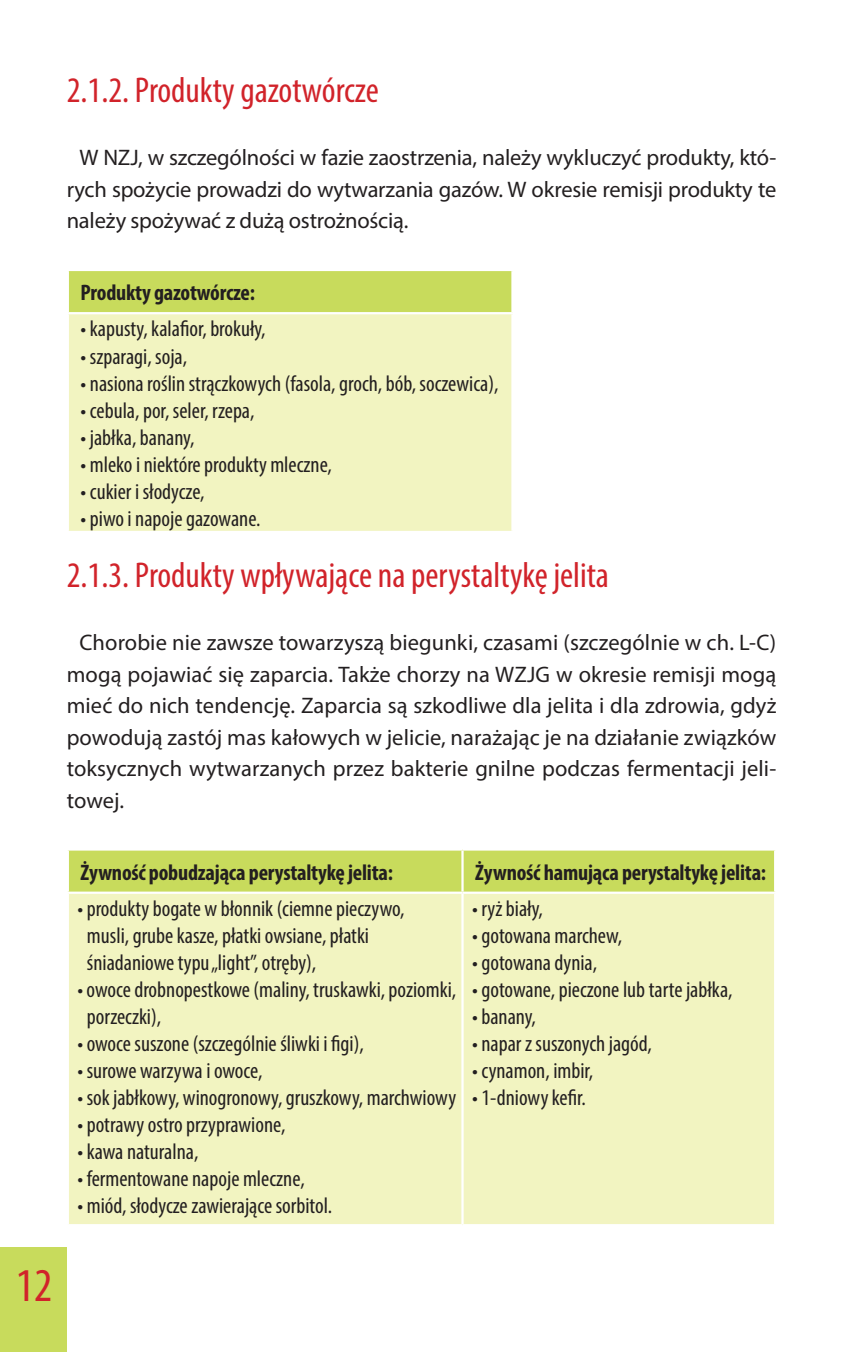
<style>
.page{position:relative;width:850px;height:1352px;background:#fff}
.page>*{position:absolute;margin:0;border:0;box-sizing:border-box;transform-origin:0 0}
.t1{font:condensed 47.25px "Myriad Pro";color:#d1232a}
.t2{font:condensed 36px "Myriad Pro";color:#d1232a}
.t3{font:condensed 22.5px/27px "Myriad Pro";color:#231f20}
.t4{font:22.5px/31.5px "Myriad Pro";color:#231f20;text-align:justify}
.t5{font:700 condensed 22.5px "Myriad Pro";letter-spacing:-.01em;color:#231f20}
</style>
<div class="page">
<div style="left:68px;top:270px;width:444px;height:43px;background:#c8db5c"></div>
<div style="left:68px;top:313px;width:444px;height:219px;background:#f2f4c1"></div>
<hr style="left:67px;top:269px;width:447px;height:2px;background:#fff">
<hr style="left:67px;top:271px;width:2px;height:41px;background:#fff">
<hr style="left:511px;top:271px;width:3px;height:41px;background:#fff">
<hr style="left:67px;top:312px;width:447px;height:2px;background:#fff">
<hr style="left:67px;top:314px;width:2px;height:216px;background:#fff">
<hr style="left:511px;top:314px;width:3px;height:216px;background:#fff">
<hr style="left:67px;top:530px;width:447px;height:3px;background:#fff">
<div style="left:69px;top:850px;width:705px;height:41px;background:#c8db5c"></div>
<div style="left:69px;top:894px;width:705px;height:329px;background:#f2f4c1"></div>
<hr style="left:461px;top:850px;width:3px;height:41px;background:#fff">
<hr style="left:461px;top:893px;width:3px;height:330px;background:#fff">
<div style="left:0;top:1247px;width:67px;height:104px;background:#c8db5c"></div>
<h2 class="t2" style="left:67px;top:68px;width:314px">2.1.2. Produkty gazotwórcze</h2>
<p class="t4" style="left:67px;top:141px;width:711px;text-indent:13px">W NZJ, w szczególności w fazie zaostrzenia, należy wykluczyć produkty, któ&shy;rych spożycie prowadzi do wytwarzania gazów. W okresie remisji produkty te należy spożywać z dużą ostrożnością.</p>
<p class="t5" style="left:81px;top:278px;width:176px">Produkty gazotwórcze:</p>
<p class="t3" style="left:81px;top:315px;width:187px">• kapusty, kalafior, brokuły,</p>
<p class="t3" style="left:81px;top:342px;width:108px">• szparagi, soja,</p>
<p class="t3" style="left:81px;top:369px;width:419px">• nasiona roślin strączkowych (fasola, groch, bób, soczewica),</p>
<p class="t3" style="left:81px;top:396px;width:175px">• cebula, por, seler, rzepa,</p>
<p class="t3" style="left:81px;top:423px;width:115px">• jabłka, banany,</p>
<p class="t3" style="left:81px;top:450px;width:253px">• mleko i niektóre produkty mleczne,</p>
<p class="t3" style="left:81px;top:477px;width:126px">• cukier i słodycze,</p>
<p class="t3" style="left:81px;top:504px;width:182px">• piwo i napoje gazowane.</p>
<h2 class="t2" style="left:67px;top:553px;width:544px">2.1.3. Produkty wpływające na perystaltykę jelita</h2>
<p class="t4" style="left:67px;top:626px;width:711px;text-indent:13px">Chorobie nie zawsze towarzyszą biegunki, czasami (szczególnie w ch. L-C) mogą pojawiać się zaparcia. Także chorzy na WZJG w okresie remisji mogą mieć do nich tendencję. Zaparcia są szkodliwe dla jelita i dla zdrowia, gdyż powodują zastój mas kałowych w jelicie, narażając je na działanie związków toksycznych wytwarzanych przez bakterie gnilne podczas fermentacji jeli&shy;towej.</p>
<p class="t5" style="left:81px;top:857px;width:314px">Żywność pobudzająca perystaltykę jelita:</p>
<p class="t5" style="left:475px;top:857px;width:292px">Żywność hamująca perystaltykę jelita:</p>
<p class="t3" style="left:87px;top:894px;width:319px;text-indent:-10px">• produkty bogate w błonnik (ciemne pieczywo, musli, grube kasze, płatki owsiane, płatki śniadaniowe typu „light”, otręby),</p>
<p class="t3" style="left:87px;top:975px;width:371px;text-indent:-10px">• owoce drobnopestkowe (maliny, truskawki, poziomki, porzeczki),</p>
<p class="t3" style="left:77px;top:1029px;width:288px">• owoce suszone (szczególnie śliwki i figi),</p>
<p class="t3" style="left:77px;top:1056px;width:187px">• surowe warzywa i owoce,</p>
<p class="t3" style="left:77px;top:1083px;width:380px">• sok jabłkowy, winogronowy, gruszkowy, marchwiowy</p>
<p class="t3" style="left:77px;top:1110px;width:209px">• potrawy ostro przyprawione,</p>
<p class="t3" style="left:77px;top:1137px;width:123px">• kawa naturalna,</p>
<p class="t3" style="left:77px;top:1164px;width:229px">• fermentowane napoje mleczne,</p>
<p class="t3" style="left:77px;top:1191px;width:256px">• miód, słodycze zawierające sorbitol.</p>
<p class="t3" style="left:472px;top:894px;width:72px">• ryż biały,</p>
<p class="t3" style="left:472px;top:921px;width:152px">• gotowana marchew,</p>
<p class="t3" style="left:472px;top:948px;width:127px">• gotowana dynia,</p>
<p class="t3" style="left:472px;top:975px;width:262px">• gotowane, pieczone lub tarte jabłka,</p>
<p class="t3" style="left:472px;top:1002px;width:65px">• banany,</p>
<p class="t3" style="left:472px;top:1029px;width:181px">• napar z suszonych jagód,</p>
<p class="t3" style="left:472px;top:1056px;width:123px">• cynamon, imbir,</p>
<p class="t3" style="left:472px;top:1083px;width:115px">• 1-dniowy kefir.</p>
<h1 class="t1" style="left:16px;top:1256px;width:38px">12</h1>
</div>
